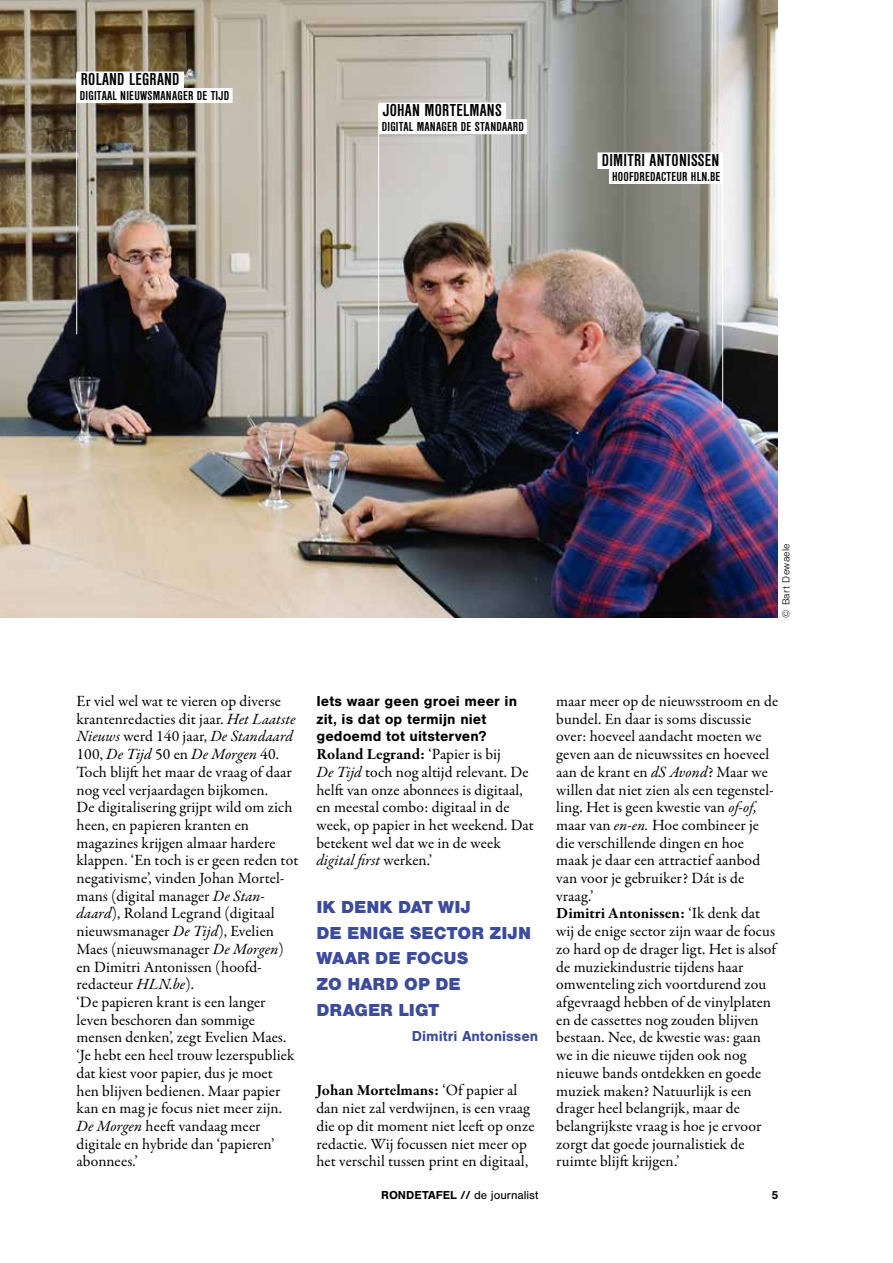
<style>
.page{position:relative;width:893px;height:1263px;background:#fff}
.page>*{position:absolute;margin:0;border:0;box-sizing:border-box;transform-origin:0 0}
.t1{font:900 18px/25.5px "Nimbus San";color:#3c4b9b}
.t2{font:700 condensed 18px "Nimbus Sans DOT";letter-spacing:.015em;color:#000}
.t3{font:15.75px/17.7px "Garamond Premr Pro";letter-spacing:.005em;color:#000}
.t4{font:700 15px/17.7px "Nimbus San";letter-spacing:.005em;color:#000}
.t5{font:700 15px "Nimbus San";color:#3c4b9b}
.t6{font:700 condensed 13.5px "Nimbus Sans DOT";letter-spacing:.015em;color:#000}
.t7{font:700 12px "Nimbus San";color:#000}
.t8{font:300 10.5px "Nimbus San";letter-spacing:.03em;color:#000}
.s1{color:#fff}
.s2{font-style:italic}
.s3{font-weight:700}
.s4{font-style:italic;font-size:15.45px}
.s5{font-weight:400}
</style>
<div class="page">
<img style="left:0;top:0;width:778px;height:617px">
<hr style="left:722px;top:160px;width:1px;height:248px;background:#fff">
<hr style="left:76px;top:73px;width:1px;height:261px;background:#fff">
<hr style="left:378px;top:104px;width:1px;height:266px;background:#fff">
<div style="left:378px;top:103px;width:128px;height:16px;background:#fff"></div>
<div style="left:378px;top:119px;width:149px;height:15px;background:#fff"></div>
<div style="left:77px;top:72px;width:107px;height:16px;background:#fff"></div>
<div style="left:77px;top:88px;width:156px;height:15px;background:#fff"></div>
<div style="left:597px;top:152px;width:126px;height:17px;background:#fff"></div>
<div style="left:609px;top:169px;width:114px;height:15px;background:#fff"></div>
<p class="t2" style="left:81px;top:69px;width:100px">ROLAND LEGRAND</p>
<p class="t6" style="left:80px;top:88px;width:151px">DIGITAAL NIEUWSMANAGER DE TIJD</p>
<p class="t2" style="left:383px;top:100px;width:120px">JOHAN MORTELMANS</p>
<p class="t6" style="left:382px;top:119px;width:144px">DIGITAL MANAGER DE STANDAARD</p>
<p class="t2" style="left:602px;top:150px;width:123px">DIMITRI ANTONISSEN<span class="s1">.</span></p>
<p class="t6" style="left:612px;top:169px;width:112px">HOOFDREDACTEUR HLN.BE<span class="s1">.</span></p>
<p class="t8" style="left:780px;top:617px;width:76px;rotate:-90deg">© Bart Dewaele</p>
<p class="t3" style="left:77px;top:693px;width:223px">Er viel wel wat te vieren op diverse krantenredacties dit jaar. <span class="s2">Het Laatste<br>Nieuws</span> werd 140 jaar, <span class="s2">De Standaard<br></span>100, <span class="s2">De Tijd</span> 50 en <span class="s2">De Morgen</span> 40.<br>Toch blijft het maar de vraag of daar nog veel verjaardagen bijkomen.<br>De digitalisering grijpt wild om zich heen, en papieren kranten en magazines krijgen almaar hardere klappen. ‘En toch is er geen reden tot negativisme’, vinden Johan Mortel&shy;mans (digital manager <span class="s2">De Stan&shy;daard</span>), Roland Legrand (digitaal nieuwsmanager <span class="s2">De Tijd</span>), Evelien<br>Maes (nieuwsmanager <span class="s2">De Morgen</span>) en Dimitri Antonissen (hoofd&shy;redacteur <span class="s2">HLN.be</span>).<br>‘De papieren krant is een langer leven beschoren dan sommige mensen denken’, zegt Evelien Maes. ‘Je hebt een heel trouw lezerspubliek dat kiest voor papier, dus je moet hen blijven bedienen. Maar papier kan en mag je focus niet meer zijn.<br><span class="s2">De Morgen</span> heeft vandaag meer digitale en hybride dan ‘papieren’ abonnees.’</p>
<p class="t4" style="left:316px;top:692px;width:202px">Iets waar geen groei meer in zit, is dat op termijn niet gedoemd tot uitsterven?</p>
<p class="t3" style="left:316px;top:746px;width:219px"><span class="s3">Roland Legrand:</span> ‘Papier is bij<br><span class="s2">De Tijd</span> toch nog altijd relevant. De helft van onze abonnees is digitaal, en meestal combo: digitaal in de week, op papier in het weekend. Dat betekent wel dat we in de week <span class="s2">digital first</span> werken.’</p>
<p class="t1" style="left:316px;top:895px;width:216px">IK DENK DAT WIJ<br>DE ENIGE SECTOR ZIJN<br>WAAR DE FOCUS<br>ZO HARD OP DE<br>DRAGER LIGT</p>
<p class="t5" style="left:412px;top:1027px;width:128px">Dimitri Antonissen</p>
<p class="t3" style="left:316px;top:1082px;width:220px"><span class="s3">Johan Mortelmans:</span> ‘Of papier al dan niet zal verdwijnen, is een vraag die op dit moment niet leeft op onze redactie. Wij focussen niet meer op het verschil tussen print en digitaal,</p>
<p class="t3" style="left:556px;top:693px;width:223px">maar meer op de nieuwsstroom en de bundel. En daar is soms discussie over: hoeveel aandacht moeten we geven aan de nieuwssites en hoeveel aan de krant en <span class="s2">dS Avond</span>? Maar we willen dat niet zien als een tegenstel&shy;ling. Het is geen kwestie van <span class="s4">of-of, </span>maar van <span class="s4">en-en.</span> Hoe combineer je die verschillende dingen en hoe maak je daar een attractief aanbod van voor je gebruiker? Dát is de vraag.’<br><span class="s3">Dimitri Antonissen:</span> ‘Ik denk dat wij de enige sector zijn waar de focus zo hard op de drager ligt. Het is alsof de muziekindustrie tijdens haar omwenteling zich voortdurend zou afgevraagd hebben of de vinylplaten en de cassettes nog zouden blijven bestaan. Nee, de kwestie was: gaan we in die nieuwe tijden ook nog nieuwe bands ontdekken en goede muziek maken? Natuurlijk is een drager heel belangrijk, maar de belangrijkste vraag is hoe je ervoor zorgt dat goede journalistiek de ruimte blijft krijgen.’</p>
<p class="t7" style="left:381px;top:1188px;width:159px">RONDETAFEL // <span class="s5">de journalist</span></p>
<p class="t7" style="left:771px;top:1188px;width:8px">5</p>
</div>
